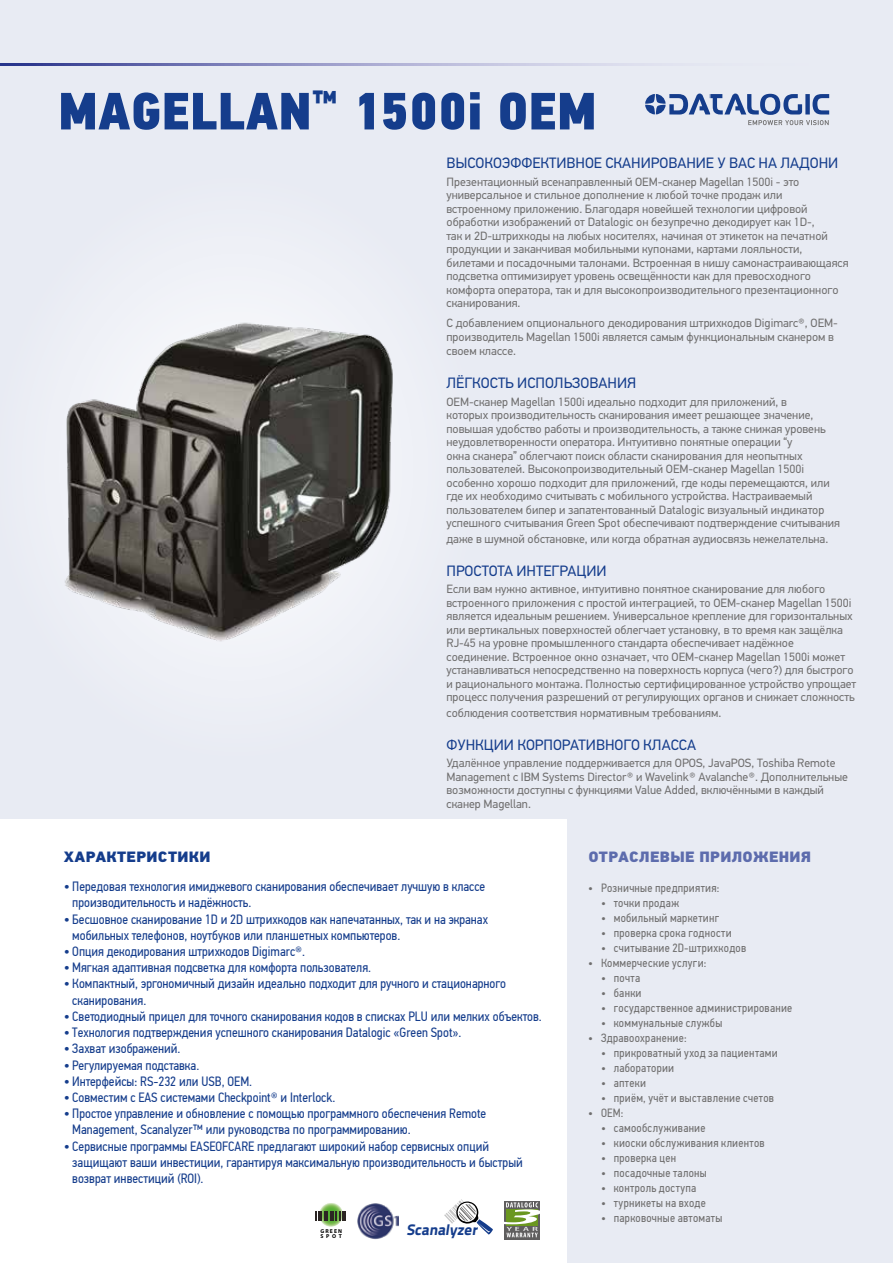
<style>
.page{position:relative;width:893px;height:1263px;background:#e8ebf3}
.page>*{position:absolute;margin:0;border:0;box-sizing:border-box;transform-origin:0 0}
.t1{font:52.5px "PF Din Text Cond Pro X Black";letter-spacing:.01em;color:#153d8c}
.t2{font:italic 800 15.3px "Titillium Text 22 L";color:#153d8c}
.t3{font:15px "PF Din Text Pro";color:#153d8c}
.t4{font:900 15px "PF Din Text Pro";letter-spacing:.02em;color:#5d6cad}
.t5{font:900 15px "PF Din Text Pro";letter-spacing:.02em;color:#153d8c}
.t6{font:13.5px/16.2px "PF Din Text Cond Pro";color:#153d8c}
.t7{font:12px/13.5px "PF Din Text Pro";color:#706f6f}
.t8{font:12px "PF Din Text Cond Pro";letter-spacing:.02em;color:#706f6f}
.t9{font:700 5.7px/5.7px "Myriad Pro";letter-spacing:.2em;color:#000}
.s1{font-size:15px}
</style>
<div class="page">
<svg style="left:0;top:64px;width:645px;height:1px"></svg>
<div style="left:0;top:820px;width:567px;height:443px;background:#fff"></div>
<img style="left:357px;top:1203px;width:42px;height:37px">
<svg style="left:318px;top:1202px;width:25px;height:25px"></svg>
<svg style="left:315px;top:1211px;width:31px;height:9px"></svg>
<svg style="left:504px;top:1201px;width:36px;height:38px"></svg>
<svg style="left:504px;top:1202px;width:36px;height:35px"></svg>
<svg style="left:444px;top:1199px;width:49px;height:35px"></svg>
<svg style="left:645px;top:94px;width:184px;height:31px"></svg>
<img style="left:65px;top:303px;width:328px;height:338px">
<h1 class="t1" style="left:58px;top:78px;width:539px">MAGELLAN<sup>™</sup> 1500i OEM</h1>
<p class="t3" style="left:446px;top:154px;width:393px">ВЫСОКОЭФФЕКТИВНОЕ СКАНИРОВАНИЕ У ВАС НА ЛАДОНИ</p>
<p class="t7" style="left:446px;top:175px;width:404px">Презентационный всенаправленный OEM-сканер Magellan 1500i - это универсальное и стильное дополнение к любой точке продаж или встроенному приложению. Благодаря новейшей технологии цифровой обработки изображений от Datalogic он безупречно декодирует как 1D-,<br>так и 2D-штрихкоды на любых носителях, начиная от этикеток на печатной продукции и заканчивая мобильными купонами, картами лояльности, билетами и посадочными талонами. Встроенная в нишу самонастраивающаяся подсветка оптимизирует уровень освещённости как для превосходного комфорта оператора, так и для высокопроизводительного презентационного сканирования.</p>
<p class="t7" style="left:446px;top:316px;width:393px;line-height:14px">С добавлением опционального декодирования штрихкодов Digimarc®, OEM&shy;производитель Magellan 1500i является самым функциональным сканером в своем классе.</p>
<p class="t3" style="left:446px;top:374px;width:191px">ЛЁГКОСТЬ ИСПОЛЬЗОВАНИЯ</p>
<p class="t7" style="left:446px;top:395px;width:395px">ОЕМ-сканер Magellan 1500i идеально подходит для приложений, в<br>которых производительность сканирования имеет решающее значение, повышая удобство работы и производительность, а также снижая уровень неудовлетворенности оператора. Интуитивно понятные операции “у<br>окна сканера” облегчают поиск области сканирования для неопытных пользователей. Высокопроизводительный OEM-сканер Magellan 1500i особенно хорошо подходит для приложений, где коды перемещаются, или где их необходимо считывать с мобильного устройства. Настраиваемый пользователем бипер и запатентованный Datalogic визуальный индикатор успешного считывания Green Spot обеспечивают подтверждение считывания</p>
<p class="t7" style="left:446px;top:532px;width:383px">даже в шумной обстановке, или когда обратная аудиосвязь нежелательна.</p>
<p class="t3" style="left:446px;top:561px;width:162px">ПРОСТОТА ИНТЕГРАЦИИ</p>
<p class="t7" style="left:446px;top:582px;width:411px">Если вам нужно активное, интуитивно понятное сканирование для любого встроенного приложения с простой интеграцией, то OEM-сканер Magellan 1500i является идеальным решением. Универсальное крепление для горизонтальных или вертикальных поверхностей облегчает установку, в то время как защёлка RJ-45 на уровне промышленного стандарта обеспечивает надёжное соединение. Встроенное окно означает, что ОЕМ-сканер Magellan 1500i может устанавливаться непосредственно на поверхность корпуса (чего?) для быстрого и рационального монтажа. Полностью сертифицированное устройство упрощает процесс получения разрешений от регулирующих органов и снижает сложность</p>
<p class="t7" style="left:446px;top:706px;width:276px">соблюдения соответствия нормативным требованиям.</p>
<p class="t3" style="left:446px;top:735px;width:251px">ФУНКЦИИ КОРПОРАТИВНОГО КЛАССА</p>
<p class="t7" style="left:446px;top:756px;width:403px">Удалённое управление поддерживается для OPOS, JavaPOS, Toshiba Remote Management с IBM Systems Director® и Wavelink® Avalanche®. Дополнительные возможности доступны с функциями Value Added, включёнными в каждый сканер Magellan.</p>
<p class="t5" style="left:64px;top:847px;width:148px">ХАРАКТЕРИСТИКИ</p>
<p class="t6" style="left:72px;top:878px;width:414px;text-indent:-9px"><span class="s1">•</span> Передовая технология имиджевого сканирования обеспечивает лучшую в классе производительность и надёжность.</p>
<p class="t6" style="left:72px;top:911px;width:417px;text-indent:-9px"><span class="s1">•</span> Бесшовное сканирование 1D и 2D штрихкодов как напечатанных, так и на экранах мобильных телефонов, ноутбуков или планшетных компьютеров.</p>
<p class="t6" style="left:64px;top:943px;width:243px"><span class="s1">•</span> Опция декодирования штрихкодов Digimarc®.</p>
<p class="t6" style="left:64px;top:959px;width:309px"><span class="s1">•</span> Мягкая адаптивная подсветка для комфорта пользователя.</p>
<p class="t6" style="left:72px;top:976px;width:435px;text-indent:-9px"><span class="s1">•</span> Компактный, эргономичный дизайн идеально подходит для ручного и стационарного сканирования.</p>
<p class="t6" style="left:64px;top:1008px;width:479px"><span class="s1">•</span> Светодиодный прицел для точного сканирования кодов в списках PLU или мелких объектов.</p>
<p class="t6" style="left:64px;top:1024px;width:399px"><span class="s1">•</span> Технология подтверждения успешного сканирования Datalogic «Green Spot».</p>
<p class="t6" style="left:64px;top:1040px;width:118px"><span class="s1">•</span> Захват изображений.</p>
<p class="t6" style="left:64px;top:1057px;width:137px"><span class="s1">•</span> Регулируемая подставка.</p>
<p class="t6" style="left:64px;top:1073px;width:190px"><span class="s1">•</span> Интерфейсы: RS-232 или USB, OEM.</p>
<p class="t6" style="left:64px;top:1089px;width:273px"><span class="s1">•</span> Совместим с EAS системами Checkpoint® и Interlock.</p>
<p class="t6" style="left:72px;top:1105px;width:416px;text-indent:-9px"><span class="s1">•</span> Простое управление и обновление с помощью программного обеспечения Remote<br>Management, Scanalyzer™ или руководства по программированию.</p>
<p class="t6" style="left:72px;top:1138px;width:452px;text-indent:-9px"><span class="s1">•</span> Сервисные программы EASEOFCARE предлагают широкий набор сервисных опций защищают ваши инвестиции, гарантируя максимальную производительность и быстрый возврат инвестиций (ROI).</p>
<p class="t9" style="left:320px;top:1228px;width:23px">GREEN<br>SPOT</p>
<p class="t2" style="left:406px;top:1217px;width:75px">Scanalyzer</p>
<p class="t4" style="left:588px;top:847px;width:224px">ОТРАСЛЕВЫЕ ПРИЛОЖЕНИЯ</p>
<p class="t8" style="left:588px;top:880px;width:133px">• Розничные предприятия:</p>
<p class="t8" style="left:601px;top:895px;width:80px">• точки продаж</p>
<p class="t8" style="left:601px;top:910px;width:120px">• мобильный маркетинг</p>
<p class="t8" style="left:601px;top:925px;width:132px">• проверка срока годности</p>
<p class="t8" style="left:601px;top:940px;width:147px">• считывание 2D-штрихкодов</p>
<p class="t8" style="left:588px;top:955px;width:120px">• Коммерческие услуги:</p>
<p class="t8" style="left:601px;top:970px;width:41px">• почта</p>
<p class="t8" style="left:601px;top:985px;width:42px">• банки</p>
<p class="t8" style="left:601px;top:1000px;width:193px">• государственное администрирование</p>
<p class="t8" style="left:601px;top:1015px;width:123px">• коммунальные службы</p>
<p class="t8" style="left:588px;top:1030px;width:100px">• Здравоохранение:</p>
<p class="t8" style="left:601px;top:1045px;width:178px">• прикроватный уход за пациентами</p>
<p class="t8" style="left:601px;top:1060px;width:75px">• лаборатории</p>
<p class="t8" style="left:601px;top:1075px;width:47px">• аптеки</p>
<p class="t8" style="left:601px;top:1090px;width:174px">• приём, учёт и выставление счетов</p>
<p class="t8" style="left:588px;top:1105px;width:37px">• OEM:</p>
<p class="t8" style="left:601px;top:1120px;width:106px">• самообслуживание</p>
<p class="t8" style="left:601px;top:1135px;width:165px">• киоски обслуживания клиентов</p>
<p class="t8" style="left:601px;top:1150px;width:77px">• проверка цен</p>
<p class="t8" style="left:601px;top:1165px;width:107px">• посадочные талоны</p>
<p class="t8" style="left:601px;top:1180px;width:97px">• контроль доступа</p>
<p class="t8" style="left:601px;top:1195px;width:106px">• турникеты на входе</p>
<p class="t8" style="left:601px;top:1210px;width:123px">• парковочные автоматы</p>
</div>
